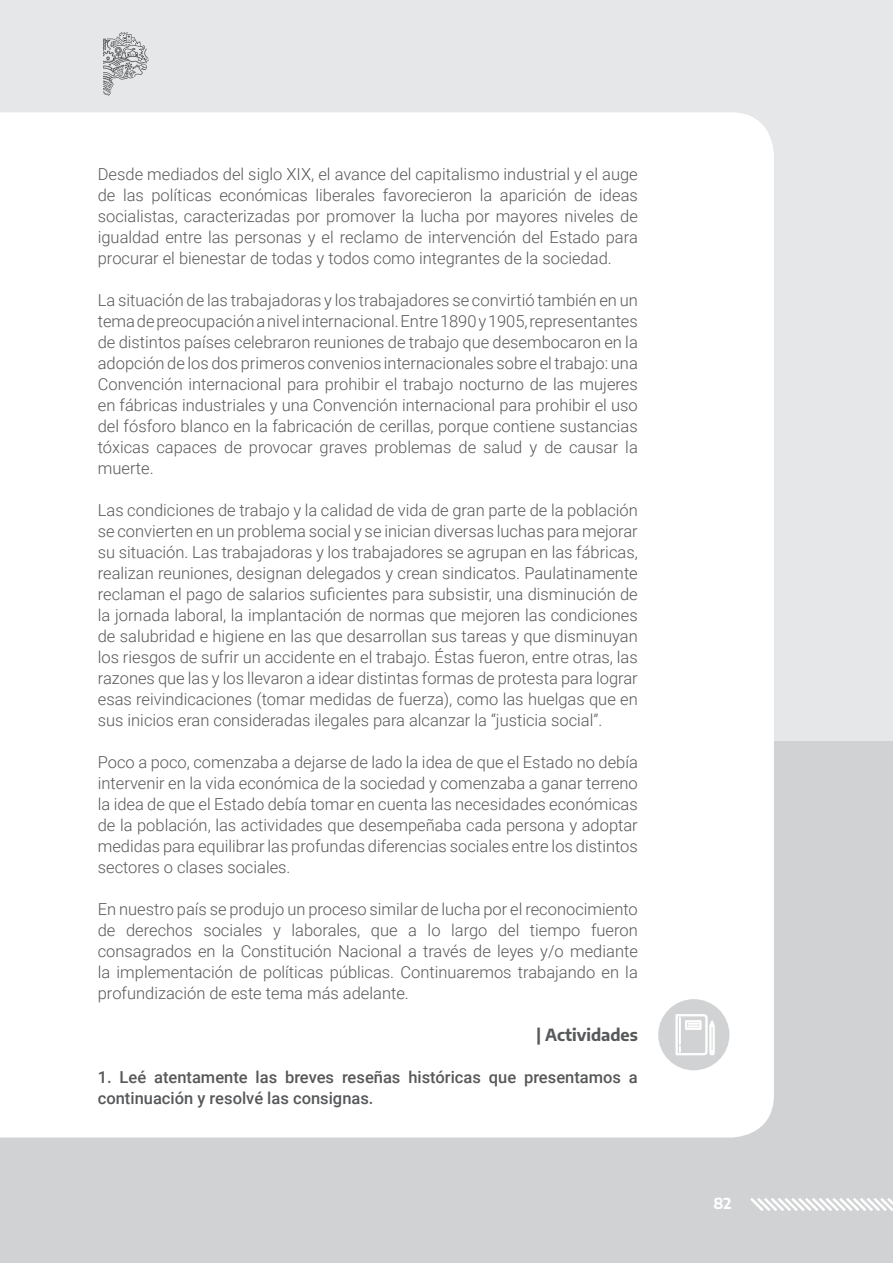
<style>
.page{position:relative;width:893px;height:1263px;background:#fff}
.page>*{position:absolute;margin:0;border:0;box-sizing:border-box;transform-origin:0 0}
.Texto_principal{font:300 16.5px/21px "Roboto";color:#57585a;text-align:justify}
.Actividades{font:500 16.5px/21px "Roboto";color:#57585a}
.Título_2{font:700 16.5px "Encode Sans";color:#57585a}
.t1{font:700 15px "Encode Sans";color:#fff}
</style>
<div class="page">
<div style="left:0;top:594px;width:893px;height:669px;background:#d1d2d4"></div>
<div style="left:0;top:0;width:893px;height:740px;background:#e6e7e9"></div>
<svg style="left:103px;top:32px;width:46px;height:64px"></svg>
<svg style="left:750px;top:1198px;width:143px;height:13px"></svg>
<div style="left:0;top:112px;width:774px;height:1025px;background:#fff"></div>
<div style="left:658px;top:999px;width:71px;height:71px;background:#d1d2d4;border-radius:50%"></div>
<svg style="left:675px;top:1014px;width:40px;height:42px"></svg>
<p class="Texto_principal" style="left:98px;top:163px;width:542px">Desde mediados del siglo XIX, el avance del capitalismo industrial y el auge de las políticas económicas liberales favorecieron la aparición de ideas socialistas, caracterizadas por promover la lucha por mayores niveles de igualdad entre las personas y el reclamo de intervención del Estado para procurar el bienestar de todas y todos como integrantes de la sociedad.</p>
<p class="Texto_principal" style="left:98px;top:289px;width:542px">La situación de las trabajadoras y los trabajadores se convirtió también en un tema de preocupación a nivel internacional. Entre 1890 y 1905, representantes de distintos países celebraron reuniones de trabajo que desembocaron en la adopción de los dos primeros convenios internacionales sobre el trabajo: una Convención internacional para prohibir el trabajo nocturno de las mujeres en fábricas industriales y una Convención internacional para prohibir el uso del fósforo blanco en la fabricación de cerillas, porque contiene sustancias tóxicas capaces de provocar graves problemas de salud y de causar la muerte.</p>
<p class="Texto_principal" style="left:98px;top:499px;width:542px">Las condiciones de trabajo y la calidad de vida de gran parte de la población se convierten en un problema social y se inician diversas luchas para mejorar su situación. Las trabajadoras y los trabajadores se agrupan en las fábricas, realizan reuniones, designan delegados y crean sindicatos. Paulatinamente reclaman el pago de salarios suficientes para subsistir, una disminución de la jornada laboral, la implantación de normas que mejoren las condiciones de salubridad e higiene en las que desarrollan sus tareas y que disminuyan los riesgos de sufrir un accidente en el trabajo. Éstas fueron, entre otras, las razones que las y los llevaron a idear distintas formas de protesta para lograr esas reivindicaciones (tomar medidas de fuerza), como las huelgas que en sus inicios eran consideradas ilegales para alcanzar la “justicia social”.</p>
<p class="Texto_principal" style="left:98px;top:751px;width:542px">Poco a poco, comenzaba a dejarse de lado la idea de que el Estado no debía intervenir en la vida económica de la sociedad y comenzaba a ganar terreno la idea de que el Estado debía tomar en cuenta las necesidades económicas de la población, las actividades que desempeñaba cada persona y adoptar medidas para equilibrar las profundas diferencias sociales entre los distintos sectores o clases sociales.</p>
<p class="Texto_principal" style="left:98px;top:898px;width:542px">En nuestro país se produjo un proceso similar de lucha por el reconocimiento de derechos sociales y laborales, que a lo largo del tiempo fueron consagrados en la Constitución Nacional a través de leyes y/o mediante la implementación de políticas públicas. Continuaremos trabajando en la profundización de este tema más adelante.</p>
<p class="Título_2" style="left:536px;top:1022px;width:103px">| Actividades</p>
<p class="Actividades" style="left:98px;top:1066px;width:542px">1. Leé atentamente las breves reseñas históricas que presentamos a continuación y resolvé las consignas.</p>
<p class="t1" style="left:713px;top:1192px;width:19px">82</p>
</div>
